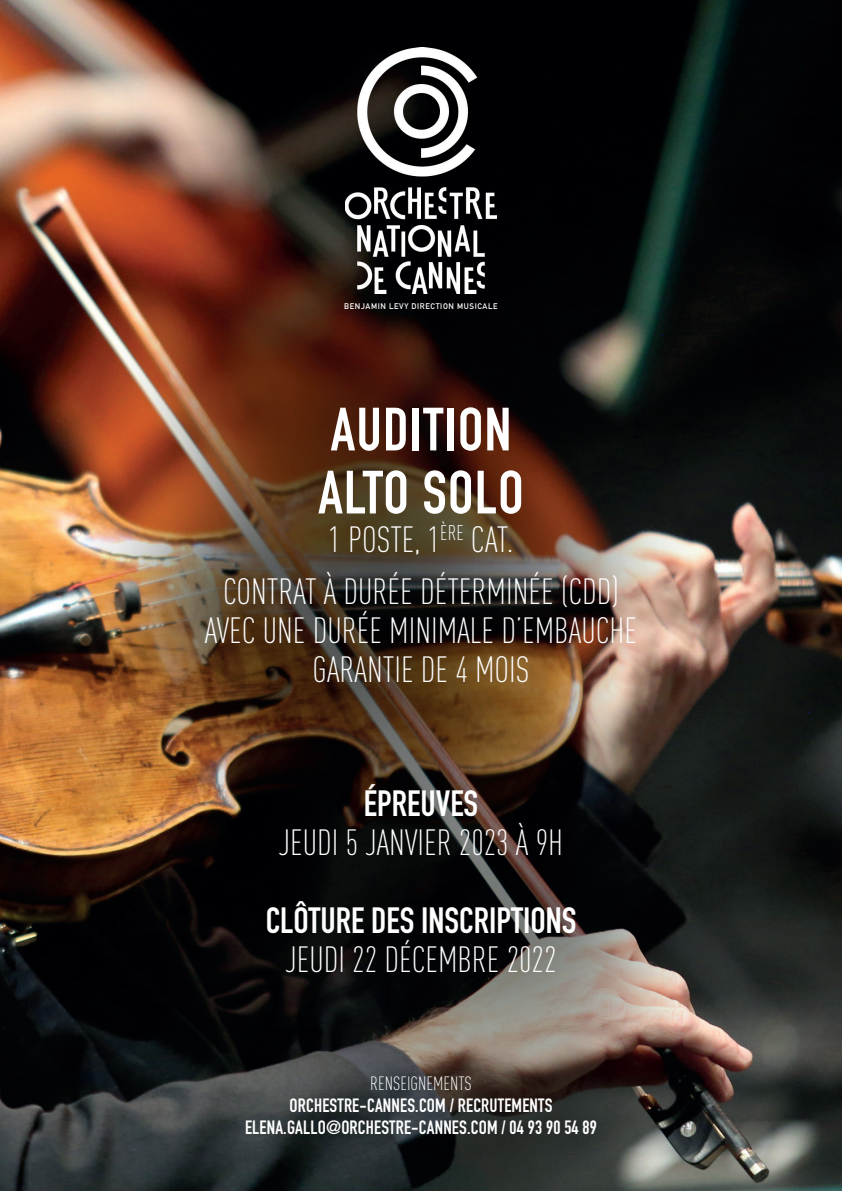
<style>
.page{position:relative;width:842px;height:1191px;background:#fff}
.page>*{position:absolute;margin:0;border:0;box-sizing:border-box;transform-origin:0 0}
.t1{font:60px/63px "DIN Engschrift Std";letter-spacing:.02em;color:#fff}
.t2{font:300 36px/52px "DIN Cond";color:#fff;text-align:center}
.t3{font:36px "DIN Engschrift Std";color:#fff}
.t4{font:19px/22px "DIN Engschrift Std";letter-spacing:.01em;color:#fff;text-align:center}
.t5{font:300 19px "DIN Cond";color:#fff}
.t6{font:700 8px "DIN Alternate";letter-spacing:.08em;color:#fff}
</style>
<div class="page">
<img style="left:0;top:0;width:842px;height:1191px">
<img style="left:345px;top:48px;width:152px;height:245px">
<p class="t6" style="left:344px;top:300px;width:155px">BENJAMIN LEVY DIRECTION MUSICALE</p>
<h1 class="t1" style="left:318px;top:398px;width:207px">AUDITION<br>ALTO SOLO</h1>
<p class="t2" style="left:223px;top:514px;width:397px">1 POSTE, 1<sup>ÈRE</sup> CAT.<br>CONTRAT À DURÉE DÉTERMINÉE (CDD)</p>
<p class="t2" style="left:205px;top:611px;width:434px;line-height:39px">AVEC UNE DURÉE MINIMALE D’EMBAUCHE<br>GARANTIE DE 4 MOIS</p>
<p class="t3" style="left:364px;top:782px;width:116px">ÉPREUVES</p>
<p class="t2" style="left:279px;top:816px;width:286px">JEUDI 5 JANVIER 2023 À 9H</p>
<p class="t3" style="left:266px;top:899px;width:312px">CLÔTURE DES INSCRIPTIONS</p>
<p class="t2" style="left:285px;top:933px;width:272px">JEUDI 22 DÉCEMBRE 2022</p>
<p class="t5" style="left:370px;top:1072px;width:103px">RENSEIGNEMENTS</p>
<p class="t4" style="left:245px;top:1094px;width:353px">ORCHESTRE-CANNES.COM / RECRUTEMENTS<br>ELENA.GALLO@ORCHESTRE-CANNES.COM / 04 93 90 54 89</p>
</div>
